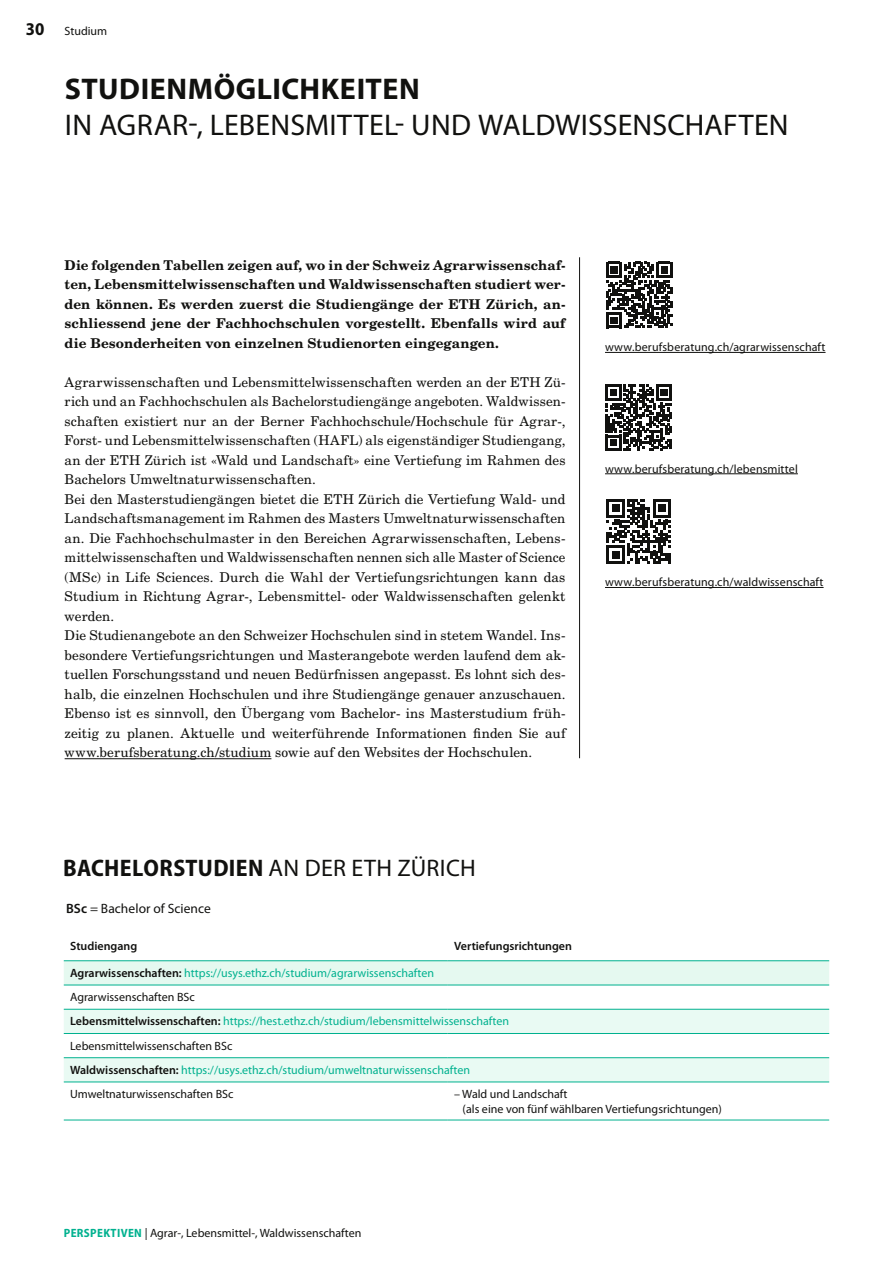
<style>
.page{position:relative;width:893px;height:1263px;background:#fff}
.page>*{position:absolute;margin:0;border:0;box-sizing:border-box;transform-origin:0 0}
.t1{font:30px "Myriad Pro";letter-spacing:.005em;color:#11110f}
.t2{font:700 30px "Myriad Pro";letter-spacing:.02em;color:#11110f}
.t3{font:700 semi-condensed 24px "Myriad Pro";letter-spacing:.015em;color:#11110f}
.t4{font:700 semi-condensed 18px "Myriad Pro";color:#11110f}
.t5{font:13.5px/19.5px "New Century Schlbk LT Std";letter-spacing:.01em;color:#11110f}
.t6{font:700 13.5px/19.5px "New Century Schlbk LT Std";letter-spacing:.005em;color:#11110f;text-align:justify}
.t7{font:13.5px "Myriad Pro";letter-spacing:.005em;color:#11110f}
.t8{font:12px/24.3px "Myriad Pro";color:#00b18f}
.t9{font:12px/15px "Myriad Pro";letter-spacing:.005em;color:#11110f}
.t10{font:600 12px "Myriad Pro";color:#11110f}
.s1{font-weight:400;font-stretch:normal}
.s2{font-weight:600}
.s3{font-weight:600;color:#11110f}
.s4{color:#11110f}
.s5{font-weight:700;font-stretch:semi-condensed;color:#00b18f}
</style>
<div class="page">
<hr style="left:65px;top:758px;width:206px;height:1px;background:#11110f">
<hr style="left:579px;top:257px;width:1px;height:501px;background:#11110f">
<svg style="left:64px;top:961px;width:765px;height:24px;background:#ddf6ec"></svg>
<svg style="left:64px;top:1010px;width:765px;height:71px;fill:#e9faf3"></svg>
<hr style="left:64px;top:960px;width:384px;height:1px;background:#00b18f">
<hr style="left:448px;top:960px;width:381px;height:1px;background:#00b18f">
<hr style="left:64px;top:985px;width:384px;height:1px;background:#00b18f">
<hr style="left:448px;top:985px;width:381px;height:1px;background:#00b18f">
<hr style="left:64px;top:1009px;width:384px;height:1px;background:#00b18f">
<hr style="left:448px;top:1009px;width:381px;height:1px;background:#00b18f">
<hr style="left:64px;top:1033px;width:384px;height:1px;background:#00b18f">
<hr style="left:448px;top:1033px;width:381px;height:1px;background:#00b18f">
<hr style="left:64px;top:1057px;width:384px;height:1px;background:#00b18f">
<hr style="left:448px;top:1057px;width:381px;height:1px;background:#00b18f">
<hr style="left:64px;top:1081px;width:384px;height:1px;background:#00b18f">
<hr style="left:64px;top:1119px;width:384px;height:1px;background:#00b18f">
<hr style="left:448px;top:1081px;width:381px;height:1px;background:#00b18f">
<hr style="left:448px;top:1119px;width:381px;height:1px;background:#00b18f">
<svg style="left:606px;top:262px;width:66px;height:66px"></svg>
<hr style="left:605px;top:352px;width:220px;height:1px;background:#11110f">
<svg style="left:605px;top:385px;width:67px;height:66px"></svg>
<svg style="left:607px;top:499px;width:64px;height:64px"></svg>
<hr style="left:605px;top:473px;width:193px;height:1px;background:#11110f">
<hr style="left:605px;top:587px;width:219px;height:1px;background:#11110f">
<h3 class="t4" style="left:26px;top:17px;width:20px">30</h3>
<p class="t9" style="left:65px;top:23px;width:44px">Studium</p>
<h1 class="t2" style="left:65px;top:69px;width:356px">STUDIENMÖGLICHKEITEN</h1>
<h1 class="t1" style="left:65px;top:106px;width:725px">IN AGRAR-, LEBENSMITTEL- UND WALDWISSENSCHAFTEN</h1>
<p class="t6" style="left:65px;top:255px;width:502px">Die folgenden Tabellen zeigen auf, wo in der Schweiz Agrarwissenschaf&shy;ten, Lebensmittelwissenschaften und Waldwissenschaften studiert wer&shy;den können. Es werden zuerst die Studiengänge der ETH Zürich, an&shy;schliessend jene der Fachhochschulen vorgestellt. Ebenfalls wird auf die Besonderheiten von einzelnen Studienorten eingegangen.</p>
<p class="t5" style="left:65px;top:372px;width:502px">Agrarwissenschaften und Lebensmittelwissenschaften werden an der ETH Zü&shy;rich und an Fachhochschulen als Bachelorstudiengänge angeboten. Waldwissen&shy;schaften existiert nur an der Berner Fachhochschule/Hochschule für Agrar-, Forst- und Lebensmittelwissenschaften (HAFL) als eigenständiger Studiengang, an der ETH Zürich ist «Wald und Landschaft» eine Vertiefung im Rahmen des Bachelors Umweltnaturwissenschaften.<br>Bei den Masterstudiengängen bietet die ETH Zürich die Vertiefung Wald- und Landschaftsmanagement im Rahmen des Masters Umweltnaturwissenschaften an. Die Fachhochschulmaster in den Bereichen Agrarwissenschaften, Lebens&shy;mittelwissenschaften und Waldwissenschaften nennen sich alle Master of Science (MSc) in Life Sciences. Durch die Wahl der Vertiefungsrichtungen kann das Studium in Richtung Agrar-, Lebensmittel- oder Waldwissenschaften gelenkt werden.<br>Die Studienangebote an den Schweizer Hochschulen sind in stetem Wandel. Ins&shy;besondere Vertiefungsrichtungen und Masterangebote werden laufend dem ak&shy;tuellen Forschungsstand und neuen Bedürfnissen angepasst. Es lohnt sich des&shy;halb, die einzelnen Hochschulen und ihre Studiengänge genauer anzuschauen.<br>Ebenso ist es sinnvoll, den Übergang vom Bachelor- ins Masterstudium früh&shy;zeitig zu planen. Aktuelle und weiterführende Informationen finden Sie auf www.berufsberatung.ch/studium sowie auf den Websites der Hochschulen.</p>
<p class="t9" style="left:605px;top:339px;width:222px">www.berufsberatung.ch/agrarwissenschaft</p>
<p class="t9" style="left:605px;top:461px;width:194px">www.berufsberatung.ch/lebensmittel</p>
<p class="t9" style="left:605px;top:574px;width:220px">www.berufsberatung.ch/waldwissenschaft</p>
<h2 class="t3" style="left:63px;top:852px;width:414px">BACHELORSTUDIEN <span class="s1">AN DER ETH ZÜRICH</span></h2>
<p class="t7" style="left:66px;top:900px;width:146px"><span class="s2">BSc</span> = Bachelor of Science</p>
<p class="t10" style="left:70px;top:938px;width:69px">Studiengang</p>
<p class="t10" style="left:454px;top:938px;width:119px">Vertiefungsrichtungen</p>
<p class="t8" style="left:70px;top:960px;width:440px"><span class="s3">Agrarwissenschaften:</span> https://usys.ethz.ch/studium/agrarwissenschaften <span class="s4">Agrarwissenschaften BSc<br></span><span class="s3">Lebensmittelwissenschaften:</span> https://hest.ethz.ch/studium/lebensmittelwissenschaften <span class="s4">Lebensmittelwissenschaften BSc<br></span><span class="s3">Waldwissenschaften:</span> https://usys.ethz.ch/studium/umweltnaturwissenschaften <span class="s4">Umweltnaturwissenschaften BSc</span></p>
<p class="t9" style="left:463px;top:1086px;width:261px;text-indent:-9px">– Wald und Landschaft<br>(als eine von fünf wählbaren Vertiefungsrichtungen)</p>
<p class="t9" style="left:64px;top:1225px;width:299px"><span class="s5">PERSPEKTIVEN</span> | Agrar-, Lebensmittel-, Waldwissenschaften</p>
</div>
